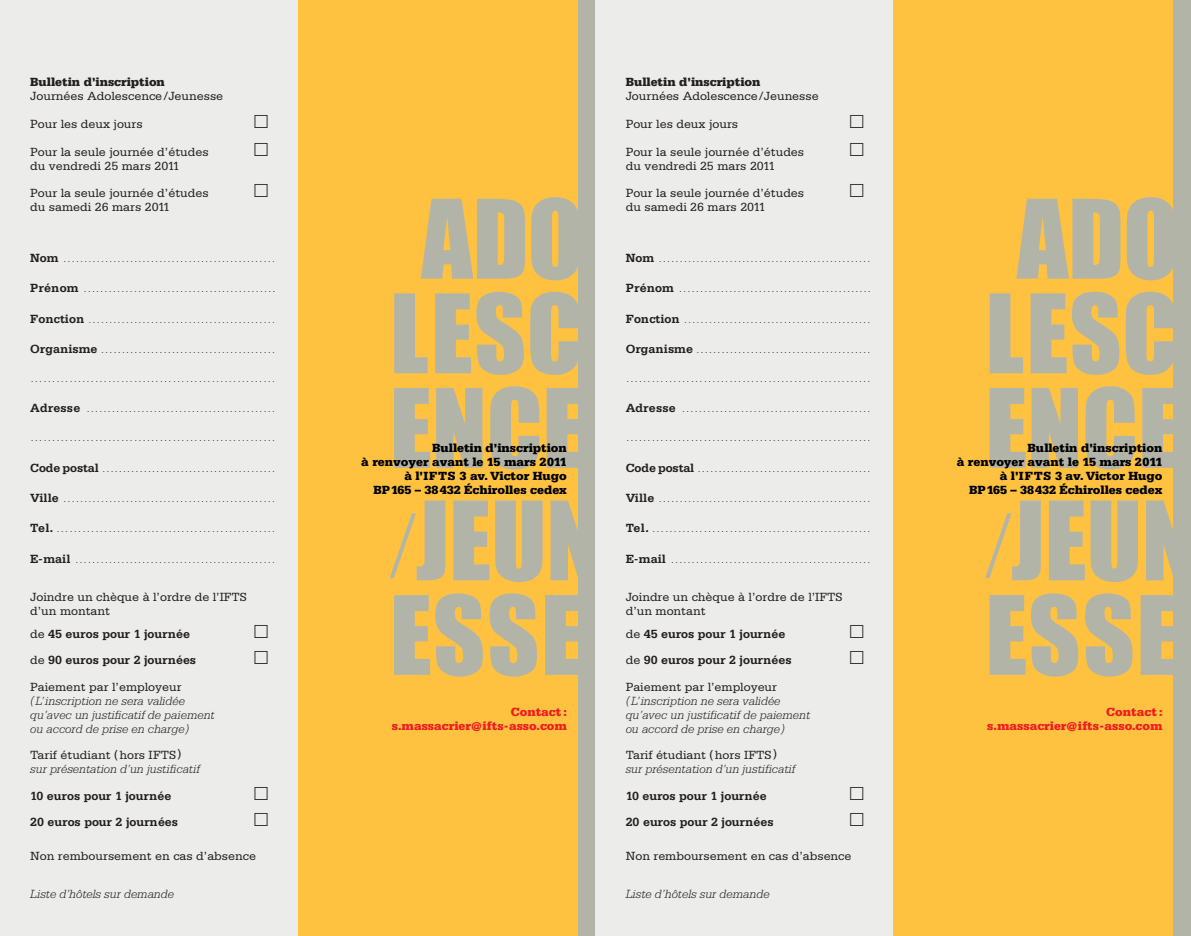
<style>
.page{position:relative;width:1191px;height:936px;background:#fff}
.page>*{position:absolute;margin:0;border:0;box-sizing:border-box;transform-origin:0 0}
.t1{font:100.95px/94.5px "Impact";color:#b3b4a8;text-align:center}
.t2{font:12.45px/14px "Serifa";color:#231f20}
.t3{font:300 12.45px "Serifa";color:#231f20}
.t4{font:italic 300 12.45px/14px "Serifa";color:#231f20}
.t5{font:900 12.45px/14px "Serifa";color:#000;text-align:right}
.t6{font:700 12.45px/26px "Serifa";color:#231f20}
.t7{font:900 12.45px/14px "Serifa";color:#ee1d23;text-align:right}
.t8{font:900 12.45px "Serifa";color:#231f20}
.s1{font-weight:700}
.s2{font-weight:400}
.s3{font-family:"Univers";font-weight:300;font-stretch:condensed;font-size:77.85px}
.s4{font-size:13.5px}
</style>
<div class="page">
<div style="left:298px;top:0;width:291px;height:935px;background:#fec240"></div>
<div style="left:578px;top:0;width:18px;height:935px;background:#b3b4a8"></div>
<div style="left:0;top:0;width:298px;height:935px;background:#ecedeb"></div>
<div style="left:893px;top:0;width:291px;height:935px;background:#fec240"></div>
<div style="left:1173px;top:0;width:18px;height:935px;background:#b3b4a8"></div>
<div style="left:595px;top:0;width:298px;height:935px;background:#ecedeb"></div>
<p class="t8" style="left:30px;top:78px;width:136px">Bulletin d’inscription</p>
<p class="t2" style="left:30px;top:90px;width:194px">Journées Adolescence/Jeunesse</p>
<p class="t2" style="left:30px;top:118px;width:114px">Pour les deux jours</p>
<p class="t2" style="left:30px;top:146px;width:180px">Pour la seule journée d’études du vendredi 25 mars 2011</p>
<p class="t2" style="left:30px;top:187px;width:180px">Pour la seule journée d’études du samedi 26 mars 2011</p>
<p class="t3" style="left:30px;top:253px;width:247px"><span class="s1">Nom</span> ……………………………………………</p>
<p class="t3" style="left:30px;top:284px;width:247px"><span class="s1">Prénom</span> ……………………………………….</p>
<p class="t3" style="left:30px;top:314px;width:247px"><span class="s1">Fonction</span> ………………………………………</p>
<p class="t3" style="left:30px;top:345px;width:247px"><span class="s1">Organisme</span> ……………………………………</p>
<p class="t3" style="left:30px;top:374px;width:247px">…………………………………………………</p>
<p class="t3" style="left:30px;top:404px;width:247px"><span class="s1">Adresse</span> ………………………………………</p>
<p class="t3" style="left:30px;top:433px;width:247px">…………………………………………………</p>
<p class="t3" style="left:30px;top:463px;width:247px"><span class="s1">Code postal</span> ……………………………………</p>
<p class="t3" style="left:30px;top:494px;width:247px"><span class="s1">Ville</span> ……………………………………………</p>
<p class="t3" style="left:30px;top:524px;width:247px"><span class="s1">Tel.</span> ……………………………………………</p>
<p class="t3" style="left:30px;top:554px;width:247px"><span class="s1">E-mail</span> …………………………………………</p>
<p class="t2" style="left:30px;top:590px;width:218px">Joindre un chèque à l’ordre de l’IFTS d’un montant</p>
<p class="t6" style="left:30px;top:621px;width:167px"><span class="s2">de</span> 45 euros pour 1 journée <span class="s2">de</span> 90 euros pour 2 journées</p>
<p class="t2" style="left:30px;top:681px;width:153px">Paiement par l’employeur</p>
<p class="t4" style="left:30px;top:694px;width:186px">( L’inscription ne sera validée qu’avec un justificatif de paiement ou accord de prise en charge)</p>
<p class="t2" style="left:30px;top:748px;width:153px">Tarif étudiant (hors IFTS)</p>
<p class="t4" style="left:30px;top:762px;width:171px">sur présentation d’un justificatif</p>
<p class="t6" style="left:30px;top:784px;width:149px">10 euros pour 1 journée<br>20 euros pour 2 journées</p>
<p class="t2" style="left:30px;top:849px;width:227px">Non remboursement en cas d’absence</p>
<p class="t4" style="left:30px;top:887px;width:145px">Liste d’hôtels sur demande</p>
<h1 class="t1" style="left:390px;top:196px;width:196px">ADO<br>LESC<br>ENCE</h1>
<h1 class="t1" style="left:390px;top:498px;width:213px;text-align:left"><span class="s3">/</span>JEUN<br>ESSE</h1>
<p class="t5" style="left:361px;top:441px;width:207px">Bulletin d’inscription<br>à renvoyer avant le 15 mars 2011 à l’IFTS 3 av. Victor Hugo<br>BP165 – 38432 Échirolles cedex</p>
<p class="t7" style="left:392px;top:705px;width:177px">Contact : s.massacrier<span class="s4">@</span>ifts-asso.com</p>
<p class="t8" style="left:625px;top:78px;width:136px">Bulletin d’inscription</p>
<p class="t2" style="left:625px;top:90px;width:194px">Journées Adolescence/Jeunesse</p>
<p class="t2" style="left:625px;top:118px;width:114px">Pour les deux jours</p>
<p class="t2" style="left:625px;top:146px;width:180px">Pour la seule journée d’études du vendredi 25 mars 2011</p>
<p class="t2" style="left:625px;top:187px;width:180px">Pour la seule journée d’études du samedi 26 mars 2011</p>
<p class="t3" style="left:625px;top:253px;width:247px"><span class="s1">Nom</span> ……………………………………………</p>
<p class="t3" style="left:625px;top:284px;width:247px"><span class="s1">Prénom</span> ……………………………………….</p>
<p class="t3" style="left:625px;top:314px;width:247px"><span class="s1">Fonction</span> ………………………………………</p>
<p class="t3" style="left:625px;top:345px;width:247px"><span class="s1">Organisme</span> ……………………………………</p>
<p class="t3" style="left:625px;top:374px;width:247px">…………………………………………………</p>
<p class="t3" style="left:625px;top:404px;width:247px"><span class="s1">Adresse</span> ………………………………………</p>
<p class="t3" style="left:625px;top:433px;width:247px">…………………………………………………</p>
<p class="t3" style="left:625px;top:463px;width:247px"><span class="s1">Code postal</span> ……………………………………</p>
<p class="t3" style="left:625px;top:494px;width:247px"><span class="s1">Ville</span> ……………………………………………</p>
<p class="t3" style="left:625px;top:524px;width:247px"><span class="s1">Tel.</span> ……………………………………………</p>
<p class="t3" style="left:625px;top:554px;width:247px"><span class="s1">E-mail</span> …………………………………………</p>
<p class="t2" style="left:625px;top:590px;width:218px">Joindre un chèque à l’ordre de l’IFTS d’un montant</p>
<p class="t6" style="left:625px;top:621px;width:167px"><span class="s2">de</span> 45 euros pour 1 journée <span class="s2">de</span> 90 euros pour 2 journées</p>
<p class="t2" style="left:625px;top:681px;width:153px">Paiement par l’employeur</p>
<p class="t4" style="left:625px;top:694px;width:186px">( L’inscription ne sera validée qu’avec un justificatif de paiement ou accord de prise en charge)</p>
<p class="t2" style="left:625px;top:748px;width:153px">Tarif étudiant (hors IFTS)</p>
<p class="t4" style="left:625px;top:762px;width:171px">sur présentation d’un justificatif</p>
<p class="t6" style="left:625px;top:784px;width:149px">10 euros pour 1 journée<br>20 euros pour 2 journées</p>
<p class="t2" style="left:625px;top:849px;width:227px">Non remboursement en cas d’absence</p>
<p class="t4" style="left:625px;top:887px;width:145px">Liste d’hôtels sur demande</p>
<h1 class="t1" style="left:985px;top:196px;width:196px">ADO<br>LESC<br>ENCE</h1>
<h1 class="t1" style="left:985px;top:498px;width:213px;text-align:left"><span class="s3">/</span>JEUN<br>ESSE</h1>
<p class="t5" style="left:956px;top:441px;width:207px">Bulletin d’inscription<br>à renvoyer avant le 15 mars 2011 à l’IFTS 3 av. Victor Hugo<br>BP165 – 38432 Échirolles cedex</p>
<p class="t7" style="left:987px;top:705px;width:177px">Contact : s.massacrier<span class="s4">@</span>ifts-asso.com</p>
</div>
